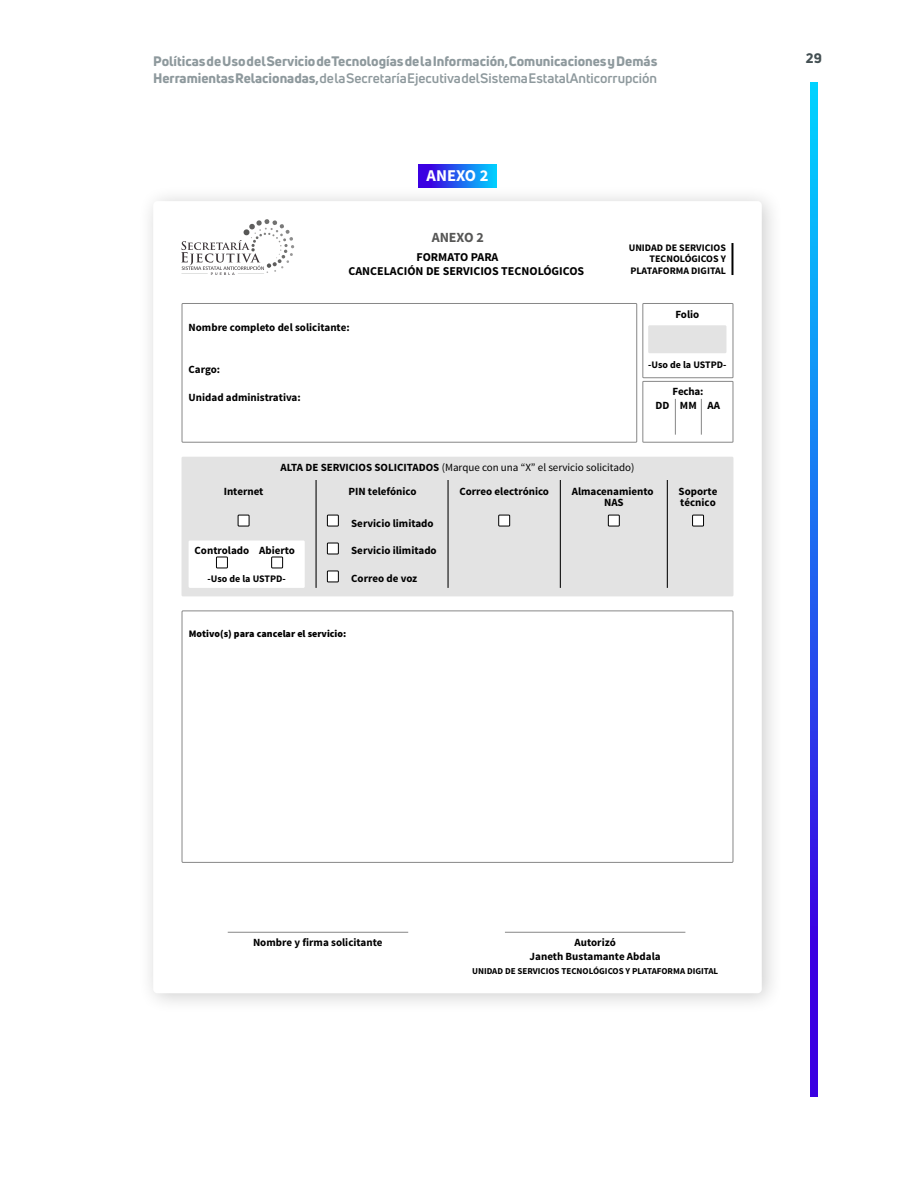
<style>
.page{position:relative;width:915px;height:1191px;background:#fff}
.page>*{position:absolute;margin:0;border:0;box-sizing:border-box;transform-origin:0 0}
.t1{font:700 16.5px "Source Sans Pro";color:#fff}
.t2{font:700 13.95px "Source Sans Pro";color:#575756}
.t3{font:800 13.5px/16.2px "Uni Neue";color:#8e999d}
.t4{font:800 13.5px "Uni Neue";color:#445053}
.t5{font:700 12px/14px "Source Sans Pro";color:#000}
.t6{font:700 10.95px/14px "Source Sans Pro";color:#000;text-align:center}
.t7{font:700 10.05px/12px "Source Sans Pro";color:#000;text-align:right}
.t8{font:900 10.05px "Source Sans Pro";color:#000}
.t9{font:700 9px "Source Sans Pro";color:#000}
.s1{font-weight:700}
.s2{font-weight:400}
</style>
<div class="page">
<div style="left:418px;top:164px;width:79px;height:23px;background:linear-gradient(to right,#4300de,#00d4ff)"></div>
<div style="left:138px;top:184px;width:645px;height:830px;background:#000;opacity:.2"></div>
<div style="left:153px;top:201px;width:608px;height:792px;background:#fff;border-radius:4px"></div>
<div style="left:181px;top:457px;width:552px;height:139px;background:#e3e3e3"></div>
<div style="left:181px;top:610px;width:552px;height:253px;border:1px solid #878787"></div>
<svg style="left:181px;top:219px;width:113px;height:56px"></svg>
<hr style="left:504px;top:931px;width:181px;height:1px;background:#878787">
<div style="left:181px;top:303px;width:456px;height:140px;border:1px solid #878787"></div>
<hr style="left:228px;top:931px;width:180px;height:1px;background:#878787">
<hr style="left:731px;top:243px;width:2px;height:32px;background:#000">
<div style="left:642px;top:303px;width:91px;height:75px;border:1px solid #878787"></div>
<div style="left:642px;top:381px;width:91px;height:62px;border:1px solid #878787"></div>
<div style="left:648px;top:325px;width:78px;height:28px;background:#e3e3e3"></div>
<hr style="left:674px;top:399px;width:1px;height:35px;background:#878787">
<hr style="left:700px;top:399px;width:1px;height:35px;background:#878787">
<div style="left:608px;top:515px;width:11px;height:11px;background:#fff"></div>
<div style="left:607px;top:514px;width:12px;height:12px;border:1px solid #000"></div>
<div style="left:692px;top:515px;width:11px;height:11px;background:#fff"></div>
<div style="left:691px;top:514px;width:12px;height:12px;border:1px solid #000"></div>
<div style="left:498px;top:515px;width:11px;height:11px;background:#fff"></div>
<div style="left:498px;top:514px;width:12px;height:12px;border:1px solid #000"></div>
<div style="left:327px;top:515px;width:11px;height:11px;background:#fff"></div>
<div style="left:327px;top:514px;width:12px;height:12px;border:1px solid #000"></div>
<div style="left:327px;top:543px;width:11px;height:11px;background:#fff"></div>
<div style="left:327px;top:542px;width:12px;height:12px;border:1px solid #000"></div>
<div style="left:327px;top:571px;width:11px;height:11px;background:#fff"></div>
<div style="left:327px;top:570px;width:12px;height:12px;border:1px solid #000"></div>
<hr style="left:315px;top:480px;width:1px;height:108px;background:#000">
<hr style="left:447px;top:480px;width:1px;height:108px;background:#000">
<hr style="left:666px;top:480px;width:1px;height:108px;background:#000">
<hr style="left:559px;top:480px;width:1px;height:108px;background:#000">
<div style="left:238px;top:515px;width:11px;height:11px;background:#fff"></div>
<div style="left:237px;top:514px;width:12px;height:12px;border:1px solid #000"></div>
<div style="left:188px;top:540px;width:116px;height:48px;background:#fff"></div>
<div style="left:216px;top:556px;width:12px;height:12px;border:1px solid #000"></div>
<div style="left:271px;top:556px;width:12px;height:12px;border:1px solid #000"></div>
<svg style="left:810px;top:83px;width:7px;height:1014px;background:#205eee"></svg>
<p class="t3" style="left:153px;top:53px;width:505px">Políticas de Uso del Servicio de Tecnologías de la Información, Comunicaciones y Demás<br>Herramientas Relacionadas, <span class="s1">de la Secretaría Ejecutiva del Sistema Estatal Anticorrupción</span></p>
<p class="t4" style="left:805px;top:49px;width:17px">29</p>
<h1 class="t1" style="left:426px;top:165px;width:63px">ANEXO 2</h1>
<p class="t2" style="left:432px;top:228px;width:53px">ANEXO 2</p>
<p class="t5" style="left:348px;top:250px;width:237px;text-indent:68px">FORMATO PARA<br>CANCELACIÓN DE SERVICIOS TECNOLÓGICOS</p>
<p class="t6" style="left:188px;top:321px;width:162px">Nombre completo del solicitante:</p>
<p class="t6" style="left:188px;top:363px;width:33px">Cargo:</p>
<p class="t6" style="left:188px;top:390px;width:114px">Unidad administrativa:</p>
<p class="t7" style="left:628px;top:241px;width:99px">UNIDAD DE SERVICIOS<br>TECNOLÓGICOS Y<br>PLATAFORMA DIGITAL</p>
<p class="t6" style="left:675px;top:308px;width:25px">Folio</p>
<p class="t7" style="left:648px;top:359px;width:80px">-Uso de la USTPD-</p>
<p class="t6" style="left:655px;top:384px;width:66px">Fecha:<br>DD MM AA</p>
<p class="t6" style="left:571px;top:455px;width:83px;line-height:24px;text-align:left;text-indent:-291px">ALTA DE SERVICIOS SOLICITADOS <span class="s2">(Marque con una “X” el servicio solicitado)<br></span>Almacenamiento</p>
<p class="t6" style="left:603px;top:495px;width:21px">NAS</p>
<p class="t6" style="left:678px;top:486px;width:40px;line-height:11.1px;text-align:left">Soporte técnico</p>
<p class="t6" style="left:348px;top:484px;width:70px">PIN telefónico</p>
<p class="t6" style="left:459px;top:484px;width:91px">Correo electrónico</p>
<p class="t6" style="left:351px;top:516px;width:84px">Servicio limitado</p>
<p class="t6" style="left:351px;top:544px;width:87px">Servicio ilimitado</p>
<p class="t6" style="left:351px;top:572px;width:68px">Correo de voz</p>
<p class="t6" style="left:224px;top:484px;width:41px">Internet</p>
<p class="t6" style="left:194px;top:544px;width:102px">Controlado Abierto</p>
<p class="t7" style="left:207px;top:573px;width:80px">-Uso de la USTPD-</p>
<p class="t8" style="left:189px;top:627px;width:159px">Motivo(s) para cancelar el servicio:</p>
<p class="t6" style="left:253px;top:935px;width:131px">Nombre y firma solicitante</p>
<p class="t6" style="left:529px;top:935px;width:132px">Autorizó<br>Janeth Bustamante Abdala</p>
<p class="t9" style="left:472px;top:965px;width:248px">UNIDAD DE SERVICIOS TECNOLÓGICOS Y PLATAFORMA DIGITAL</p>
</div>
